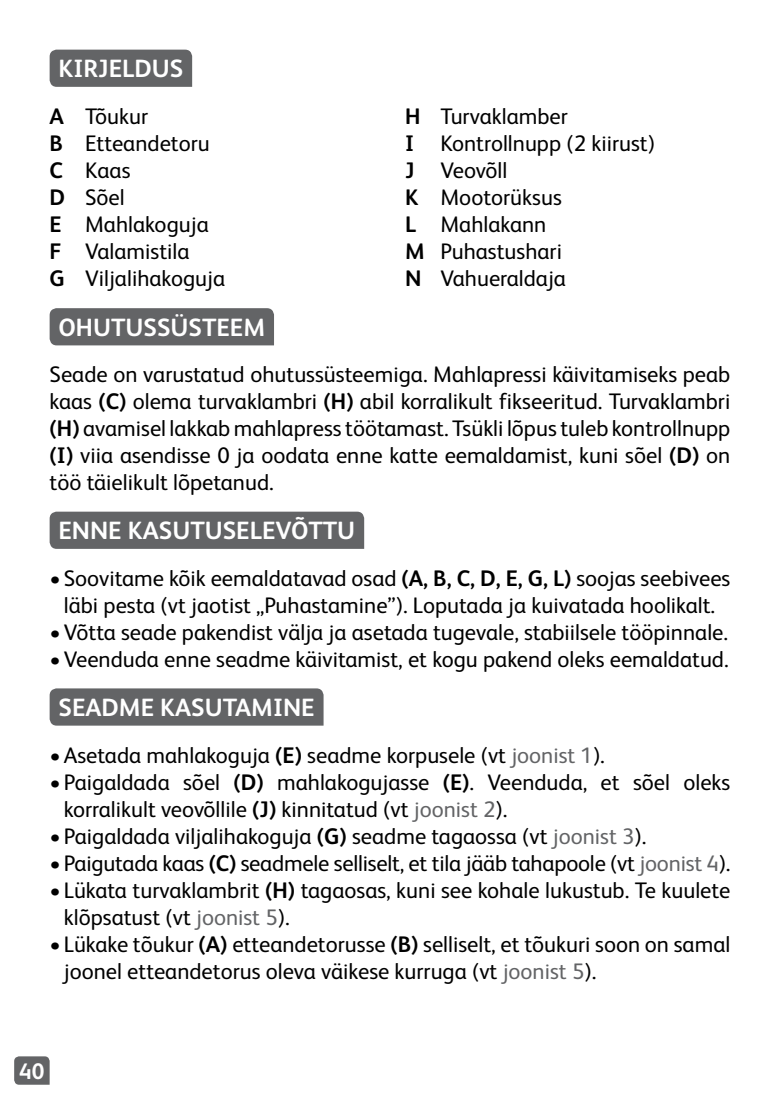
<style>
.page{position:relative;width:780px;height:1106px;background:#fff}
.page>*{position:absolute;margin:0;border:0;box-sizing:border-box;transform-origin:0 0}
.tefal--heading1{font:700 25px "FS Albert";color:#fff}
.tefal--body{font:22.5px/27px "FS Albert";color:#000}
.t1{font:700 22.5px "FS Albert";color:#fff}
.s1{font-weight:700}
.s2{color:#636466}
</style>
<div class="page">
<svg style="left:14px;top:1056px;width:36px;height:28px"></svg>
<div style="left:50px;top:50px;width:142px;height:37px;background:#636466"></div>
<div style="left:50px;top:308px;width:224px;height:37px;background:#636466"></div>
<div style="left:50px;top:511px;width:314px;height:38px;background:#636466"></div>
<div style="left:50px;top:688px;width:273px;height:37px;background:#636466"></div>
<p class="tefal--heading1" style="left:58px;top:54px;width:126px">KIRJELDUS</p>
<p class="tefal--body" style="left:50px;top:103px;width:100px"><span class="s1">A</span> Tõukur</p>
<p class="tefal--body" style="left:50px;top:130px;width:162px"><span class="s1">B</span> Etteandetoru</p>
<p class="tefal--body" style="left:50px;top:157px;width:82px"><span class="s1">C</span> Kaas</p>
<p class="tefal--body" style="left:50px;top:184px;width:77px"><span class="s1">D</span> Sõel</p>
<p class="tefal--body" style="left:50px;top:211px;width:161px"><span class="s1">E</span> Mahlakoguja</p>
<p class="tefal--body" style="left:50px;top:238px;width:141px"><span class="s1">F</span> Valamistila</p>
<p class="tefal--body" style="left:50px;top:265px;width:177px"><span class="s1">G</span> Viljalihakoguja</p>
<p class="tefal--heading1" style="left:58px;top:313px;width:208px">OHUTUSSÜSTEEM</p>
<p class="tefal--body" style="left:405px;top:103px;width:164px"><span class="s1">H</span> Turvaklamber</p>
<p class="tefal--body" style="left:405px;top:130px;width:251px"><span class="s1">I</span> Kontrollnupp (2 kiirust)</p>
<p class="tefal--body" style="left:405px;top:157px;width:104px"><span class="s1">J</span> Veovõll</p>
<p class="tefal--body" style="left:405px;top:184px;width:158px"><span class="s1">K</span> Mootorüksus</p>
<p class="tefal--body" style="left:405px;top:211px;width:143px"><span class="s1">L</span> Mahlakann</p>
<p class="tefal--body" style="left:405px;top:238px;width:158px"><span class="s1">M</span> Puhastushari</p>
<p class="tefal--body" style="left:405px;top:265px;width:162px"><span class="s1">N</span> Vahueraldaja</p>
<p class="tefal--body" style="left:50px;top:361px;width:682px;text-align:justify">Seade on varustatud ohutussüsteemiga. Mahlapressi käivitamiseks peab kaas <span class="s1">(C)</span> olema turvaklambri <span class="s1">(H)</span> abil korralikult fikseeritud. Turvaklambri <span class="s1">(H)</span> avamisel lakkab mahlapress töötamast. Tsükli lõpus tuleb kontrollnupp <span class="s1">(I)</span> viia asendisse 0 ja oodata enne katte eemaldamist, kuni sõel <span class="s1">(D)</span> on töö täielikult lõpetanud.</p>
<p class="tefal--heading1" style="left:58px;top:516px;width:298px">ENNE KASUTUSELEVÕTTU</p>
<p class="tefal--body" style="left:50px;top:565px;width:682px;text-align:center">•Soovitame kõik eemaldatavad osad <span class="s1">(A, B, C, D, E, G, L)</span> soojas seebivees läbi pesta (vt jaotist „Puhastamine”). Loputada ja kuivatada hoolikalt.</p>
<p class="tefal--body" style="left:50px;top:619px;width:680px">•Võtta seade pakendist välja ja asetada tugevale, stabiilsele tööpinnale.</p>
<p class="tefal--body" style="left:50px;top:646px;width:680px">•Veenduda enne seadme käivitamist, et kogu pakend oleks eemaldatud.</p>
<p class="tefal--heading1" style="left:58px;top:693px;width:258px">SEADME KASUTAMINE</p>
<p class="tefal--body" style="left:50px;top:741px;width:556px">•Asetada mahlakoguja <span class="s1">(E)</span> seadme korpusele (vt <span class="s2">joonist 1</span>).</p>
<p class="tefal--body" style="left:64px;top:768px;width:668px;text-indent:-14px">•Paigaldada sõel <span class="s1">(D)</span> mahlakogujasse <span class="s1">(E)</span>. Veenduda, et sõel oleks korralikult veovõllile <span class="s1">(J)</span> kinnitatud (vt <span class="s2">joonist 2</span>).</p>
<p class="tefal--body" style="left:50px;top:822px;width:598px">•Paigaldada viljalihakoguja <span class="s1">(G)</span> seadme tagaossa (vt <span class="s2">joonist 3</span>).</p>
<p class="tefal--body" style="left:50px;top:849px;width:682px">•Paigutada kaas <span class="s1">(C)</span> seadmele selliselt, et tila jääb tahapoole (vt <span class="s2">joonist 4</span>).</p>
<p class="tefal--body" style="left:64px;top:876px;width:668px;text-indent:-14px">•Lükata turvaklambrit <span class="s1">(H)</span> tagaosas, kuni see kohale lukustub. Te kuulete klõpsatust (vt <span class="s2">joonist 5</span>).</p>
<p class="tefal--body" style="left:64px;top:930px;width:668px;text-indent:-14px">•Lükake tõukur <span class="s1">(A)</span> etteandetorusse <span class="s1">(B)</span> selliselt, et tõukuri soon on samal joonel etteandetorus oleva väikese kurruga (vt <span class="s2">joonist 5</span>).</p>
<p class="t1" style="left:19px;top:1057px;width:27px">40</p>
</div>
